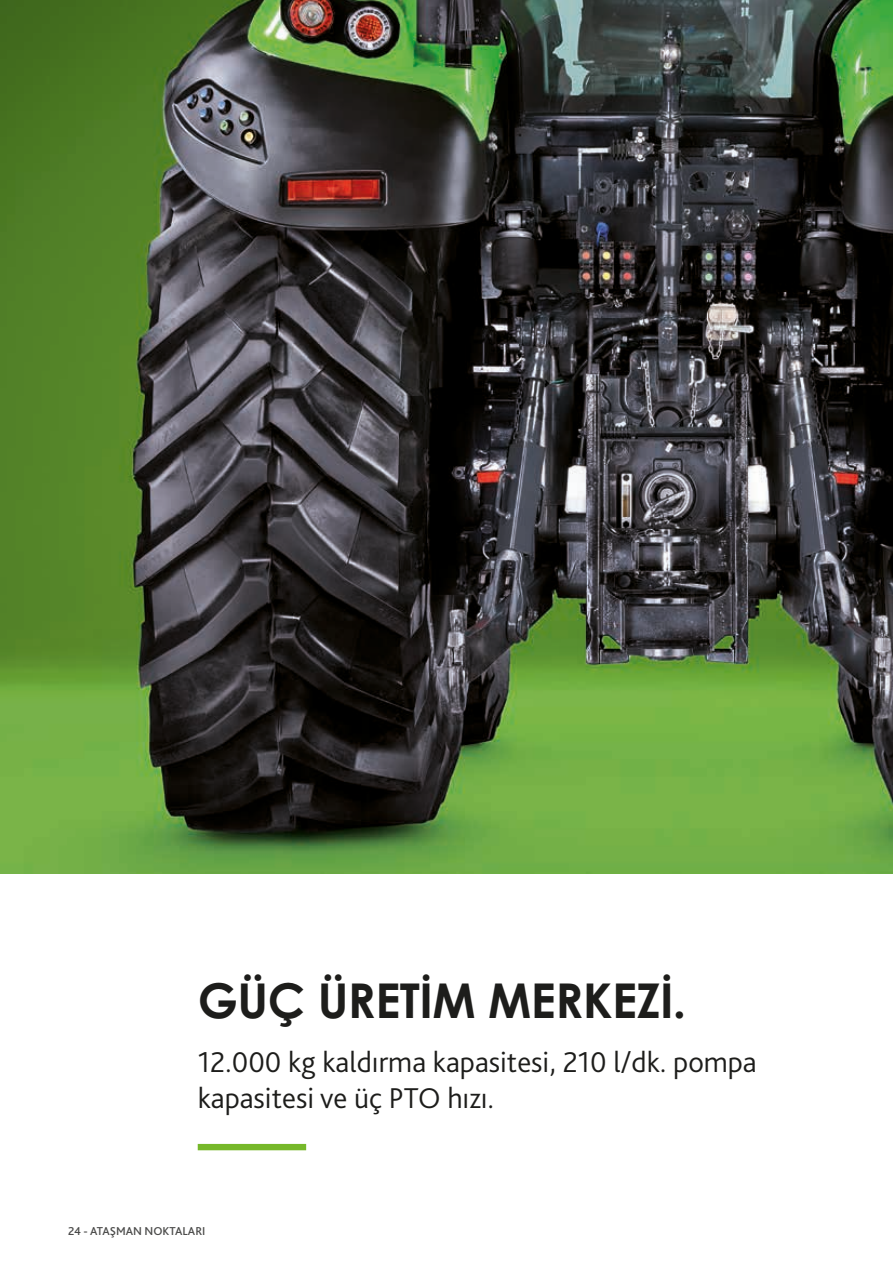
<style>
.page{position:relative;width:893px;height:1263px;background:#fff}
.page>*{position:absolute;margin:0;border:0;box-sizing:border-box;transform-origin:0 0}
.t1{font:700 48px "Century Gothic Pro";letter-spacing:-.01em;color:#1d1d1b}
.t2{font:300 30px/36px "Bliss Pro";color:#1d1d1b}
.t3{font:500 12px "Bliss Pro";color:#4b4b4a}
</style>
<div class="page">
<img style="left:0;top:0;width:893px;height:874px">
<div style="left:198px;top:1144px;width:108px;height:6px;background:#76b82a"></div>
<h1 class="t1" style="left:198px;top:970px;width:490px">GÜÇ ÜRETIM MERKEZI.</h1>
<p class="t2" style="left:198px;top:1044px;width:560px">12.000 kg kaldırma kapasitesi, 210 l/dk. pompa kapasitesi ve üç PTO hızı.</p>
<p class="t3" style="left:68px;top:1223px;width:139px">24 - ATAŞMAN NOKTALARI</p>
</div>
